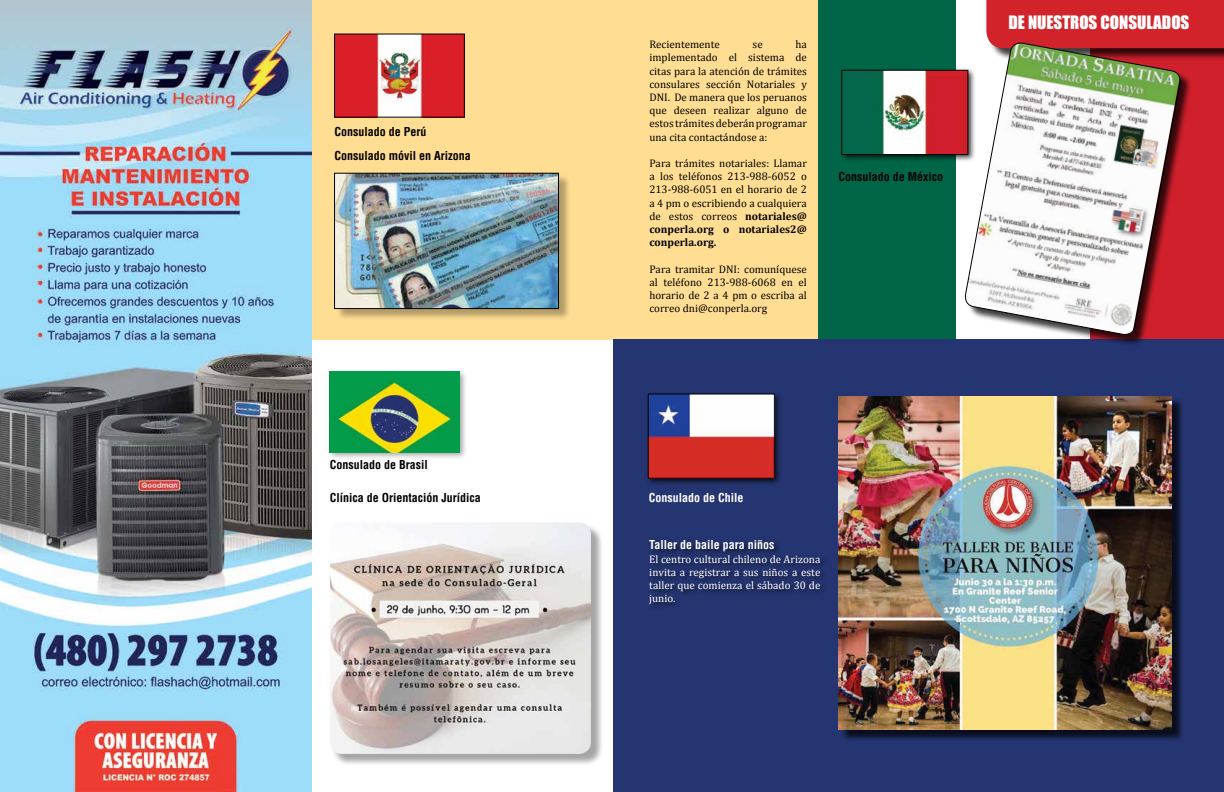
<style>
.page{position:relative;width:1224px;height:792px;background:#fff}
.page>*{position:absolute;margin:0;border:0;box-sizing:border-box;transform-origin:0 0}
.t1{font:17px "Impact";color:#fff}
.t2{font:700 condensed 12px "Helvetica";color:#000}
.t3{font:700 condensed 12px "Helvetica";color:#fff}
.t4{font:11px/13.2px "Cambria";color:#000;text-align:justify}
.t5{font:11px/13.2px "Cambria";color:#fff;text-align:justify}
.s1{font-weight:700}
</style>
<div class="page">
<div style="left:814px;top:0;width:141px;height:349px;background:#006647"></div>
<div style="left:303px;top:0;width:310px;height:340px;background:#ffde93"></div>
<div style="left:613px;top:0;width:205px;height:343px;background:#ffde93"></div>
<div style="left:1090px;top:0;width:134px;height:343px;background:#d0202c"></div>
<div style="left:988px;top:0;width:236px;height:61px;background:#000;opacity:.75"></div>
<svg style="left:986px;top:0;width:238px;height:48px"></svg>
<img style="left:336px;top:36px;width:127px;height:79px">
<div style="left:334px;top:34px;width:131px;height:83px;border:1px solid #000"></div>
<div style="left:327px;top:369px;width:141px;height:91px;background:#000;opacity:.35"></div>
<img style="left:330px;top:372px;width:130px;height:80px">
<div style="left:331px;top:524px;width:273px;height:243px;background:#000;opacity:.35"></div>
<img style="left:330px;top:522px;width:261px;height:232px">
<div style="left:613px;top:340px;width:611px;height:452px;background:#253571"></div>
<div style="left:645px;top:391px;width:137px;height:95px;background:#000;opacity:.75"></div>
<img style="left:650px;top:396px;width:122px;height:80px">
<div style="left:839px;top:67px;width:137px;height:96px;background:#000;opacity:.75"></div>
<img style="left:844px;top:72px;width:120px;height:81px">
<div style="left:842px;top:70px;width:126px;height:85px;border:1px solid #000"></div>
<div style="left:967px;top:45px;width:225px;height:302px;background:#000;opacity:.75"></div>
<svg style="left:964px;top:41px;width:218px;height:295px"></svg>
<div style="left:647px;top:537px;width:181px;height:75px;background:#000;opacity:.75"></div>
<div style="left:840px;top:398px;width:344px;height:344px;background:#000;opacity:.75"></div>
<img style="left:839px;top:396px;width:333px;height:333px">
<div style="left:336px;top:175px;width:235px;height:146px;background:#000;opacity:.3"></div>
<img style="left:336px;top:175px;width:221px;height:132px">
<div style="left:334px;top:173px;width:225px;height:136px;border:1px solid #000"></div>
<img style="left:0;top:0;width:312px;height:792px">
<p class="t2" style="left:334px;top:124px;width:94px">Consulado de Perú</p>
<p class="t2" style="left:334px;top:149px;width:138px">Consulado móvil en Arizona</p>
<p class="t2" style="left:330px;top:457px;width:100px">Consulado de Brasil</p>
<p class="t2" style="left:330px;top:490px;width:152px">Clínica de Orientación Jurídica</p>
<p class="t4" style="left:649px;top:38px;width:159px;text-indent:146px">ha implementado el sistema de citas para la atención de trámites consulares sección Notariales y DNI. De manera que los peruanos que deseen realizar alguno de estos trámites deberán programar una cita contactándose a:</p>
<p class="t4" style="left:649px;top:157px;width:159px">Para trámites notariales: Llamar a los teléfonos 213-988-6052 o 213-988-6051 en el horario de 2 a 4 pm o escribiendo a cualquiera de estos correos <span class="s1">notariales@ conperla.org o notariales2@ conperla.org.</span></p>
<p class="t4" style="left:649px;top:262px;width:159px">Para tramitar DNI: comuníquese al teléfono 213-988-6068 en el horario de 2 a 4 pm o escriba al correo dni@conperla.org</p>
<p class="t4" style="left:649px;top:38px;width:72px">Recientemente</p>
<p class="t4" style="left:753px;top:38px;width:12px">se</p>
<p class="t2" style="left:838px;top:169px;width:106px">Consulado de México</p>
<h1 class="t1" style="left:1009px;top:9px;width:29px">DE NUESTR</h1>
<h1 class="t1" style="left:1079px;top:9px;width:50px">OS CONSULAD</h1>
<h1 class="t1" style="left:1171px;top:9px;width:19px">OS</h1>
<p class="t3" style="left:649px;top:490px;width:96px">Consulado de Chile</p>
<p class="t3" style="left:649px;top:538px;width:127px">Taller de baile para niños</p>
<p class="t5" style="left:649px;top:552px;width:173px">El centro cultural chileno de Arizona invita a registrar a sus niños a este taller que comienza el sábado 30 de junio.</p>
</div>
